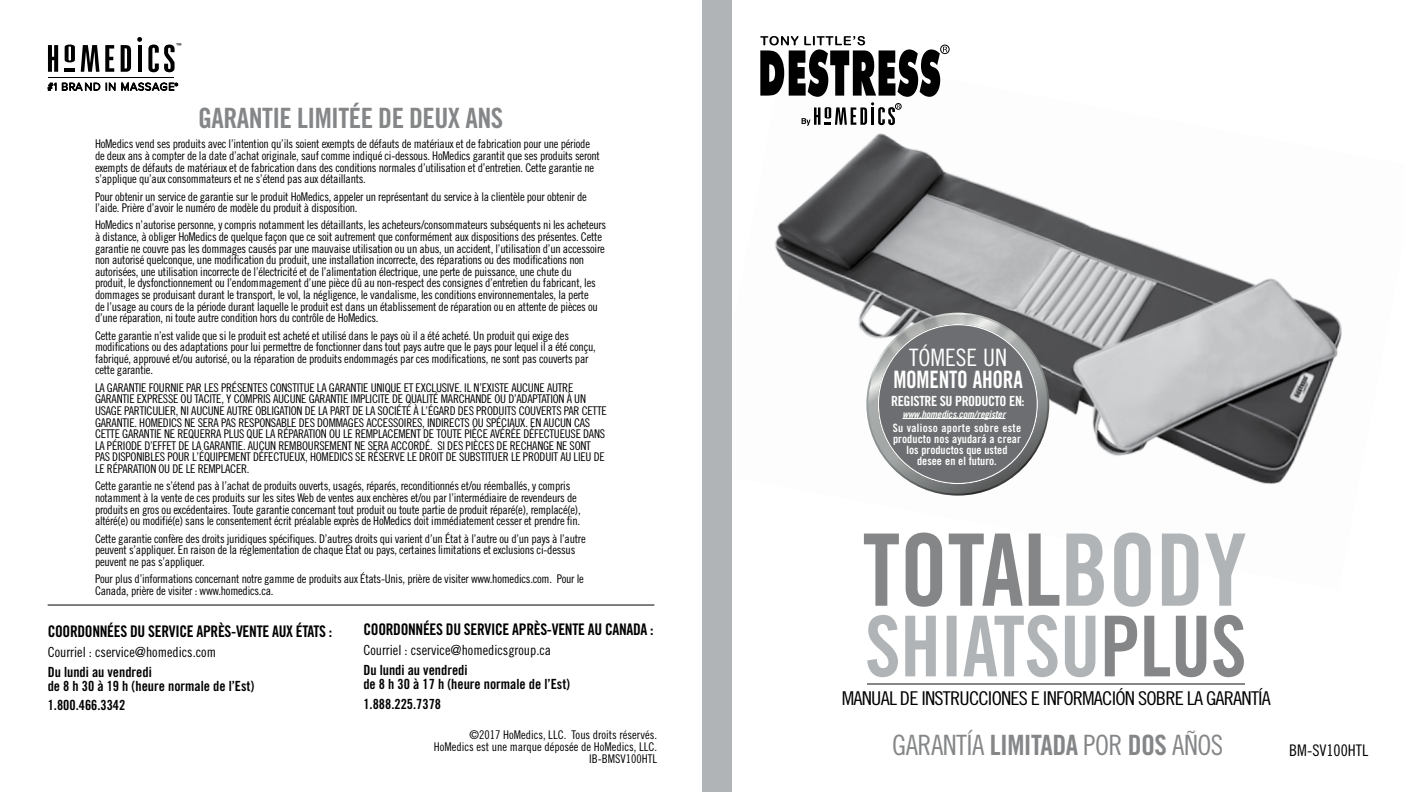
<style>
.page{position:relative;width:1404px;height:792px;background:#fff}
.page>*{position:absolute;margin:0;border:0;box-sizing:border-box;transform-origin:0 0}
.t1{font:28px "Trade Gothic Cond Eighteen";letter-spacing:-.02em;color:#848688}
.t2{font:28px "Trade Gothic Bold Cond Twenty";letter-spacing:-.02em;color:#848688}
.t3{font:24px "Trade Gothic Bold Cond Twenty";letter-spacing:-.01em;color:#fff;scale:.89 1}
.t4{font:24px "Trade Gothic Cond Eighteen";color:#fff}
.t5{font:19px "Trade Gothic Cond Eighteen";letter-spacing:-.04em;color:#000;scale:1.08 1}
.t6{font:16px "Trade Gothic Bold Cond Twenty";letter-spacing:-.02em;color:#000}
.t7{font:16px "Trade Gothic Cond Eighteen";color:#000}
.t8{font:14px/14px "Trade Gothic Bold Cond Twenty";color:#000}
.t9{font:14px "Trade Gothic Cond Eighteen";color:#000}
.t10{font:14px "Trade Gothic Bold Cond Twenty";letter-spacing:-.03em;color:#fff}
.t11{font:12px/11.6px "Trade Gothic Cond Eighteen";letter-spacing:-.02em;color:#000}
.t12{font:12px/12px "Trade Gothic Cond Eighteen";color:#000;text-align:right}
.t13{font:11.6px/11px "Trade Gothic Bold Cond Twenty";letter-spacing:.01em;color:#fff;text-align:center}
.t14{font:300 10.8px "Proxima Nova";letter-spacing:.08em;color:#000}
.t15{font:10.2px "Trade Gothic Bold Cond Twenty Obl";letter-spacing:-.01em;color:#fff}
.t16{font:8.6px "Myriad Pro";color:#000}
.s1{font-family:"Proxima Nova Cond"}
.s2{font-family:"Trade Gothic Bold Cond Twenty"}
</style>
<div class="page">
<img style="left:775px;top:49px;width:567px;height:495px">
<div style="left:940px;top:45px;width:9px;height:9px;border:1px solid #000;border-radius:50%"></div>
<svg style="left:760px;top:36px;width:187px;height:90px"></svg>
<hr style="left:48px;top:77px;width:126px;height:1px;background:#000">
<svg style="left:47px;top:83px;width:53px;height:8px"></svg>
<svg style="left:106px;top:83px;width:9px;height:8px"></svg>
<svg style="left:121px;top:82px;width:57px;height:9px"></svg>
<svg style="left:48px;top:45px;width:10px;height:27px"></svg>
<svg style="left:65px;top:45px;width:10px;height:17px"></svg>
<svg style="left:81px;top:45px;width:18px;height:27px"></svg>
<svg style="left:105px;top:45px;width:9px;height:27px"></svg>
<svg style="left:121px;top:45px;width:10px;height:27px"></svg>
<hr style="left:138px;top:45px;width:4px;height:27px;background:#000">
<svg style="left:148px;top:45px;width:27px;height:27px"></svg>
<svg style="left:137px;top:37px;width:5px;height:5px"></svg>
<hr style="left:65px;top:68px;width:10px;height:4px;background:#000">
<hr style="left:48px;top:605px;width:606px;height:1px;background:#000">
<svg style="left:1105px;top:615px;width:139px;height:62px"></svg>
<svg style="left:867px;top:615px;width:228px;height:62px"></svg>
<svg style="left:1066px;top:533px;width:180px;height:74px"></svg>
<svg style="left:864px;top:533px;width:195px;height:74px"></svg>
<svg style="left:866px;top:451px;width:184px;height:45px"></svg>
<img style="left:1002px;top:313px;width:49px;height:137px">
<img style="left:862px;top:313px;width:140px;height:138px">
<hr style="left:902px;top:418px;width:103px;height:1px;background:#fff">
<div style="left:702px;top:0;width:30px;height:792px;background:#b1b4b6"></div>
<hr style="left:867px;top:683px;width:378px;height:2px;background:#848688">
<p class="t16" style="left:176px;top:41px;width:7px">™</p>
<p class="t14" style="left:48px;top:82px;width:132px"><span class="s1">#1</span> BRA ND IN MASSAGE*</p>
<h1 class="t2" style="left:198px;top:101px;width:307px">GARANTIE LIMITÉE DE DEUX ANS</h1>
<p class="t11" style="left:95px;top:138px;width:506px">HoMedics vend ses produits avec l’intention qu’ils soient exempts de défauts de matériaux et de fabrication pour une période de deux ans à compter de la date d’achat originale, sauf comme indiqué ci-dessous. HoMedics garantit que ses produits seront exempts de défauts de matériaux et de fabrication dans des conditions normales d’utilisation et d’entretien. Cette garantie ne s’applique qu’aux consommateurs et ne s’étend pas aux détaillants.</p>
<p class="t11" style="left:95px;top:190px;width:493px">Pour obtenir un service de garantie sur le produit HoMedics, appeler un représentant du service à la clientèle pour obtenir de l’aide. Prière d’avoir le numéro de modèle du produit à disposition.</p>
<p class="t11" style="left:95px;top:219px;width:513px">HoMedics n’autorise personne, y compris notamment les détaillants, les acheteurs/consommateurs subséquents ni les acheteurs à distance, à obliger HoMedics de quelque façon que ce soit autrement que conformément aux dispositions des présentes. Cette garantie ne couvre pas les dommages causés par une mauvaise utilisation ou un abus, un accident, l’utilisation d’un accessoire non autorisé quelconque, une modification du produit, une installation incorrecte, des réparations ou des modifications non autorisées, une utilisation incorrecte de l’électricité et de l’alimentation électrique, une perte de puissance, une chute du<br>produit, le dysfonctionnement ou l’endommagement d’une pièce dû au non-respect des consignes d’entretien du fabricant, les dommages se produisant durant le transport, le vol, la négligence, le vandalisme, les conditions environnementales, la perte<br>de l’usage au cours de la période durant laquelle le produit est dans un établissement de réparation ou en attente de pièces ou d’une réparation, ni toute autre condition hors du contrôle de HoMedics.</p>
<p class="t11" style="left:95px;top:329px;width:502px">Cette garantie n’est valide que si le produit est acheté et utilisé dans le pays où il a été acheté. Un produit qui exige des modifications ou des adaptations pour lui permettre de fonctionner dans tout pays autre que le pays pour lequel il a été conçu, fabriqué, approuvé et/ou autorisé, ou la réparation de produits endommagés par ces modifications, ne sont pas couverts par cette garantie.</p>
<p class="t11" style="left:95px;top:382px;width:513px">LA GARANTIE FOURNIE PAR LES PRÉSENTES CONSTITUE LA GARANTIE UNIQUE ET EXCLUSIVE. IL N’EXISTE AUCUNE AUTRE GARANTIE EXPRESSE OU TACITE, Y COMPRIS AUCUNE GARANTIE IMPLICITE DE QUALITÉ MARCHANDE OU D’ADAPTATION À UN USAGE PARTICULIER, NI AUCUNE AUTRE OBLIGATION DE LA PART DE LA SOCIÉTÉ À L’ÉGARD DES PRODUITS COUVERTS PAR CETTE GARANTIE. HOMEDICS NE SERA PAS RESPONSABLE DES DOMMAGES ACCESSOIRES, INDIRECTS OU SPÉCIAUX. EN AUCUN CAS CETTE GARANTIE NE REQUERRA PLUS QUE LA RÉPARATION OU LE REMPLACEMENT DE TOUTE PIÈCE AVÉRÉE DÉFECTUEUSE DANS LA PÉRIODE D’EFFET DE LA GARANTIE. AUCUN REMBOURSEMENT NE SERA ACCORDÉ. SI DES PIÈCES DE RECHANGE NE SONT PAS DISPONIBLES POUR L’ÉQUIPEMENT DÉFECTUEUX, HOMEDICS SE RÉSERVE LE DROIT DE SUBSTITUER LE PRODUIT AU LIEU DE LE RÉPARATION OU DE LE REMPLACER.</p>
<p class="t11" style="left:95px;top:480px;width:487px">Cette garantie ne s’étend pas à l’achat de produits ouverts, usagés, réparés, reconditionnés et/ou réemballés, y compris notamment à la vente de ces produits sur les sites Web de ventes aux enchères et/ou par l’intermédiaire de revendeurs de produits en gros ou excédentaires. Toute garantie concernant tout produit ou toute partie de produit réparé(e), remplacé(e), altéré(e) ou modifié(e) sans le consentement écrit préalable exprès de HoMedics doit immédiatement cesser et prendre fin.</p>
<p class="t11" style="left:95px;top:532px;width:492px">Cette garantie confère des droits juridiques spécifiques. D’autres droits qui varient d’un État à l’autre ou d’un pays à l’autre peuvent s’appliquer. En raison de la réglementation de chaque État ou pays, certaines limitations et exclusions ci-dessus peuvent ne pas s’appliquer.</p>
<p class="t11" style="left:95px;top:573px;width:490px">Pour plus d’informations concernant notre gamme de produits aux États-Unis, prière de visiter www.homedics.com. Pour le<br>Canada, prière de visiter : www.homedics.ca.</p>
<h2 class="t4" style="left:909px;top:343px;width:99px">TÓMESE UN</h2>
<h2 class="t3" style="left:893px;top:365px;width:147px">MOMENTO AHORA</h2>
<p class="t10" style="left:891px;top:392px;width:135px">REGISTRE SU PRODUCTO EN:</p>
<p class="t15" style="left:902px;top:408px;width:105px">www.homedics.com/register</p>
<p class="t13" style="left:893px;top:422px;width:130px">Su valioso aporte sobre este producto nos ayudará a crear los productos que usted desee en el futuro.</p>
<h3 class="t6" style="left:48px;top:622px;width:286px">COORDONNÉES DU SERVICE APRÈS-VENTE AUX ÉTATS :</h3>
<p class="t9" style="left:48px;top:644px;width:170px">Courriel : cservice@homedics.com</p>
<p class="t8" style="left:48px;top:665px;width:208px">Du lundi au vendredi<br>de 8 h 30 à 19 h (heure normale de l’Est)</p>
<p class="t8" style="left:48px;top:698px;width:79px">1.800.466.3342</p>
<h3 class="t6" style="left:363px;top:620px;width:292px">COORDONNÉES DU SERVICE APRÈS-VENTE AU CANADA :</h3>
<p class="t9" style="left:363px;top:642px;width:189px">Courriel : cservice@homedicsgroup.ca</p>
<p class="t8" style="left:363px;top:663px;width:208px">Du lundi au vendredi<br>de 8 h 30 à 17 h (heure normale de l’Est)</p>
<p class="t8" style="left:363px;top:696px;width:79px">1.888.225.7378</p>
<h3 class="t5" style="left:842px;top:687px;width:399px">MANUAL DE INSTRUCCIONES E INFORMACIÓN SOBRE LA GARANTÍA</h3>
<h1 class="t1" style="left:892px;top:729px;width:333px">GARANTÍA <span class="s2">LIMITADA</span> POR <span class="s2">DOS</span> AÑOS</h1>
<p class="t12" style="left:434px;top:729px;width:225px">©2017 HoMedics, LLC. Tous droits réservés.<br>HoMedics est une marque déposée de HoMedics, LLC.<br>IB-BMSV100HTL</p>
<h3 class="t7" style="left:1289px;top:741px;width:81px">BM-SV100HTL</h3>
</div>
